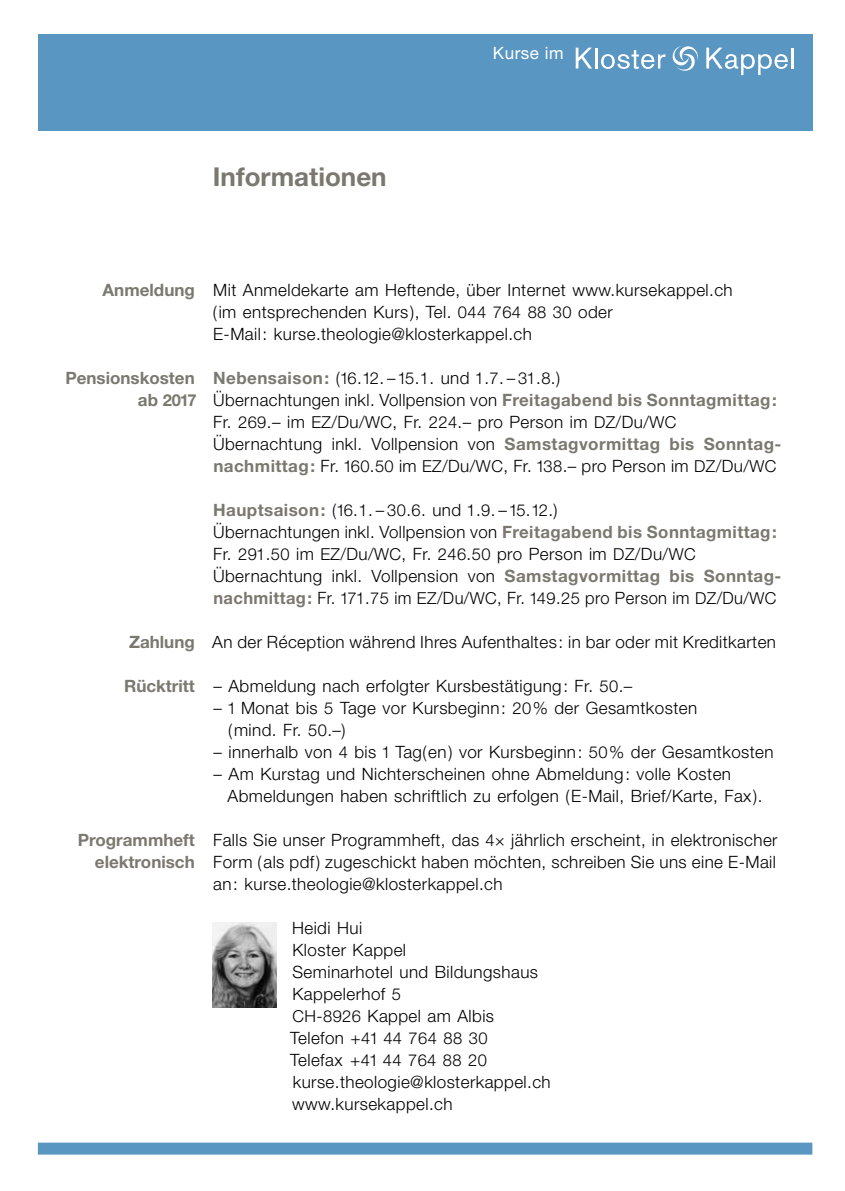
<style>
.page{position:relative;width:845px;height:1191px;background:#fff}
.page>*{position:absolute;margin:0;border:0;box-sizing:border-box;transform-origin:0 0}
.t1{font:700 26px "Helvetica Neue LT Pro";color:#7b786f}
.t2{font:300 17px/22px "Helvetica Neue LT Pro";letter-spacing:.025em;color:#000}
.t3{font:700 17px/22px "Helvetica Neue LT Pro";color:#7b786f;text-align:right}
.t4{font:17px "Helvetica Neue LT Pro";letter-spacing:.03em;color:#fff}
.t5{font:300 16.4px/22px "Helvetica Neue LT Pro";letter-spacing:.025em;color:#000}
.t6{font:700 16.4px "Helvetica Neue LT Pro";color:#7b786f}
.s1{font-size:17px}
.s2{font-size:16.4px}
.s3{font-weight:700;color:#7b786f}
</style>
<div class="page">
<img style="left:213px;top:922px;width:63px;height:85px">
<div style="left:38px;top:34px;width:774px;height:96px;background:#5996c1"></div>
<div style="left:38px;top:1142px;width:774px;height:12px;background:#5996c1"></div>
<svg style="left:576px;top:48px;width:16px;height:21px"></svg>
<hr style="left:595px;top:48px;width:2px;height:21px;background:#fff">
<svg style="left:601px;top:50px;width:64px;height:19px"></svg>
<svg style="left:706px;top:48px;width:82px;height:27px"></svg>
<hr style="left:791px;top:48px;width:2px;height:21px;background:#fff">
<svg style="left:672px;top:46px;width:26px;height:25px"></svg>
<p class="t4" style="left:493px;top:43px;width:72px">Kurse im</p>
<p class="t1" style="left:213px;top:160px;width:175px">Informationen</p>
<p class="t3" style="left:103px;top:278px;width:94px">Anmeldung</p>
<p class="t3" style="left:65px;top:366px;width:131px">Pensionskosten</p>
<p class="t6" style="left:138px;top:390px;width:60px"><span class="s1">ab</span> 2017</p>
<p class="t3" style="left:129px;top:630px;width:67px">Zahlung</p>
<p class="t3" style="left:124px;top:674px;width:72px">Rücktritt</p>
<p class="t3" style="left:78px;top:828px;width:119px">Programmheft elektronisch</p>
<p class="t2" style="left:213px;top:279px;width:521px">Mit Anmeldekarte am Heftende, über Internet www.kursekappel.ch (im entsprechenden Kurs), Tel. <span class="s2">044 764 88 30</span> oder<br>E-Mail: kurse.theologie@klosterkappel.ch</p>
<p class="t2" style="left:213px;top:367px;width:570px"><span class="s3">Nebensaison:</span> (<span class="s2">16</span>.<span class="s2">12</span>. –<span class="s2">15</span>.<span class="s2">1</span>. und <span class="s2">1</span>.<span class="s2">7</span>. – <span class="s2">31</span>.<span class="s2">8</span>.)<br>Übernachtungen inkl. Vollpension von <span class="s3">Freitagabend bis Sonntagmittag:<br></span>Fr. <span class="s2">269</span>.– im <span class="s2">EZ</span>/Du/<span class="s2">WC</span>, Fr. <span class="s2">224</span>.– pro Person im <span class="s2">DZ</span>/Du/<span class="s2">WC </span>Übernachtung inkl. Vollpension von <span class="s3">Samstagvormittag bis Sonntag&shy;nachmittag:</span> Fr. <span class="s2">160</span>.<span class="s2">50</span> im <span class="s2">EZ</span>/Du/<span class="s2">WC</span>, Fr. <span class="s2">138</span>.– pro Person im <span class="s2">DZ</span>/Du/<span class="s2">WC</span></p>
<p class="t2" style="left:213px;top:499px;width:570px"><span class="s3">Hauptsaison:</span> (<span class="s2">16</span>.<span class="s2">1</span>. – <span class="s2">30</span>.<span class="s2">6</span>. und <span class="s2">1</span>.<span class="s2">9</span>. –<span class="s2">15</span>.<span class="s2">12</span>.)<br>Übernachtungen inkl. Vollpension von <span class="s3">Freitagabend bis Sonntagmittag:<br></span>Fr. <span class="s2">291</span>.<span class="s2">50</span> im <span class="s2">EZ</span>/Du/<span class="s2">WC</span>, Fr. <span class="s2">246</span>.<span class="s2">50</span> pro Person im <span class="s2">DZ</span>/Du/<span class="s2">WC </span>Übernachtung inkl. Vollpension von <span class="s3">Samstagvormittag bis Sonntag&shy;nachmittag:</span> Fr. <span class="s2">171</span>.<span class="s2">75</span> im <span class="s2">EZ</span>/Du/<span class="s2">WC</span>, Fr. <span class="s2">149</span>.<span class="s2">25</span> pro Person im <span class="s2">DZ</span>/Du/<span class="s2">WC</span></p>
<p class="t2" style="left:212px;top:631px;width:565px">An der Réception während Ihres Aufenthaltes: in bar oder mit Kreditkarten</p>
<p class="t2" style="left:213px;top:675px;width:420px">– Abmeldung nach erfolgter Kursbestätigung: Fr. <span class="s2">50</span>.–</p>
<p class="t2" style="left:228px;top:697px;width:470px;text-indent:-15px">– <span class="s2">1</span> Monat bis <span class="s2">5</span> Tage vor Kursbeginn: <span class="s2">20</span>% der Gesamtkosten (mind. Fr. <span class="s2">50</span>.–)</p>
<p class="t2" style="left:213px;top:741px;width:562px">– innerhalb von <span class="s2">4</span> bis <span class="s2">1</span> Tag(en) vor Kursbeginn: <span class="s2">50</span>% der Gesamtkosten</p>
<p class="t2" style="left:227px;top:763px;width:536px;text-indent:-14px">– Am Kurstag und Nichterscheinen ohne Abmeldung: volle Kosten<br>Abmeldungen haben schriftlich zu erfolgen (E-Mail, Brief/Karte, Fax).</p>
<p class="t2" style="left:213px;top:829px;width:566px;text-align:justify">Falls Sie unser Programmheft, das <span class="s2">4</span>× jährlich erscheint, in elektronischer Form (als pdf) zugeschickt haben möchten, schreiben Sie uns eine E-Mail an: kurse.theologie@klosterkappel.ch</p>
<p class="t2" style="left:292px;top:917px;width:247px">Heidi Hui<br>Kloster Kappel<br>Seminarhotel und Bildungshaus<br>Kappelerhof <span class="s2">5<br>CH</span>-<span class="s2">8926</span> Kappel am Albis</p>
<p class="t5" style="left:290px;top:1027px;width:199px"><span class="s1">Telefon +</span>41 44 764 88 30<br><span class="s1">Telefax +</span>41 44 764 88 20</p>
<p class="t2" style="left:292px;top:1071px;width:260px">kurse.theologie@klosterkappel.ch www.kursekappel.ch</p>
</div>
